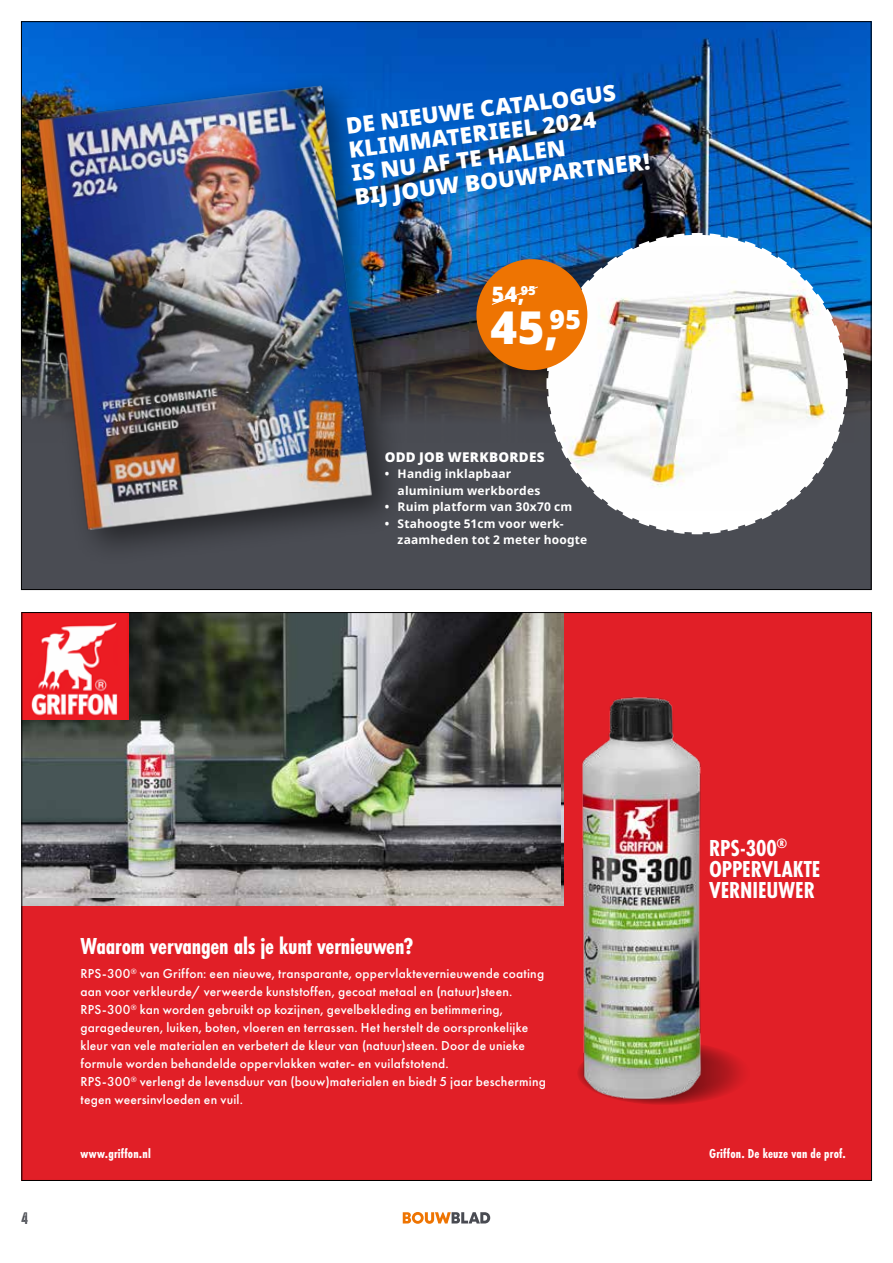
<style>
.page{position:relative;width:893px;height:1263px;background:#fff}
.page>*{position:absolute;margin:0;border:0;box-sizing:border-box;transform-origin:0 0}
.t1{font:900 45.6px "Noto Sans";color:#fff}
.t2{font:700 24px/21px "Futura PT Cond";letter-spacing:-.01em;color:#fff}
.t3{font:900 22.5px/24px "Noto Sans";color:#fff}
.t4{font:900 21.3px "Noto Sans";color:#fff}
.t5{font:15px "High Voltage Rough";color:#4a4c53}
.t6{font:500 13.5px/18px "Futura PT";letter-spacing:.015em;color:#fff}
.t7{font:700 13.5px "Futura PT Cond";letter-spacing:.015em;color:#fff}
.t8{font:900 13.5px "Noto Sans";letter-spacing:.02em;color:#fff}
.t9{font:700 12px/16.5px "Noto Sans";letter-spacing:.015em;color:#fff}
</style>
<div class="page">
<svg style="left:403px;top:1212px;width:87px;height:12px"></svg>
<div style="left:22px;top:612px;width:849px;height:569px;background:#e11f27"></div>
<img style="left:21px;top:612px;width:542px;height:294px">
<div style="left:21px;top:21px;width:851px;height:568px;background:#4a4c53"></div>
<img style="left:23px;top:23px;width:846px;height:395px">
<svg style="left:545px;top:231px;width:305px;height:304px;background:#c5ced2"></svg>
<img style="left:20px;top:59px;width:453px;height:530px">
<div style="left:476px;top:259px;width:111px;height:111px;background:#ee7402;border-radius:50%"></div>
<svg style="left:491px;top:286px;width:47px;height:19px"></svg>
<svg style="left:577px;top:1041px;width:173px;height:64px"></svg>
<img style="left:577px;top:697px;width:131px;height:408px">
<img style="left:24px;top:614px;width:537px;height:283px">
<img style="left:24px;top:614px;width:104px;height:105px">
<h3 class="t3" style="left:345px;top:114px;width:299px;rotate:-7deg">DE NIEUWE CATALOGUS<br>KLIMMATERIEEL 2024<br>IS NU AF TE HALEN<br>BIJ JOUW BOUWPARTNER!</h3>
<h3 class="t4" style="left:492px;top:282px;width:45px">54,<sup>95</sup></h3>
<h1 class="t1" style="left:490px;top:301px;width:92px">45,<sup>95</sup></h1>
<p class="t8" style="left:385px;top:449px;width:162px">ODD JOB WERKBORDES</p>
<p class="t9" style="left:398px;top:466px;width:144px;text-indent:-13px">• Handig inklapbaar aluminium werkbordes</p>
<p class="t9" style="left:385px;top:499px;width:189px">• Ruim platform van 30x70 cm</p>
<p class="t9" style="left:398px;top:515px;width:191px;text-indent:-13px">• Stahoogte 51cm voor werk&shy;zaamheden tot 2 meter hoogte</p>
<p class="t5" style="left:21px;top:1210px;width:9px">4</p>
<h2 class="t2" style="left:81px;top:936px;width:334px">Waarom vervangen als je kunt vernieuwen?</h2>
<p class="t6" style="left:81px;top:965px;width:467px">RPS-300<sup>®</sup> van Griffon: een nieuwe, transparante, oppervlaktevernieuwende coating aan voor verkleurde/ verweerde kunststoffen, gecoat metaal en (natuur)steen.<br>RPS-300<sup>®</sup> kan worden gebruikt op kozijnen, gevelbekleding en betimmering, garagedeuren, luiken, boten, vloeren en terrassen. Het herstelt de oorspronkelijke kleur van vele materialen en verbetert de kleur van (natuur)steen. Door de unieke formule worden behandelde oppervlakken water- en vuilafstotend.<br>RPS-300<sup>®</sup> verlengt de levensduur van (bouw)materialen en biedt 5 jaar bescherming tegen weersinvloeden en vuil.</p>
<h2 class="t2" style="left:709px;top:837px;width:113px">RPS-300<sup>®<br></sup>OPPERVLAKTE<br>VERNIEUWER</h2>
<p class="t7" style="left:81px;top:1146px;width:72px">www.griffon.nl</p>
<p class="t7" style="left:709px;top:1146px;width:138px">Griffon. De keuze van de prof.</p>
</div>
